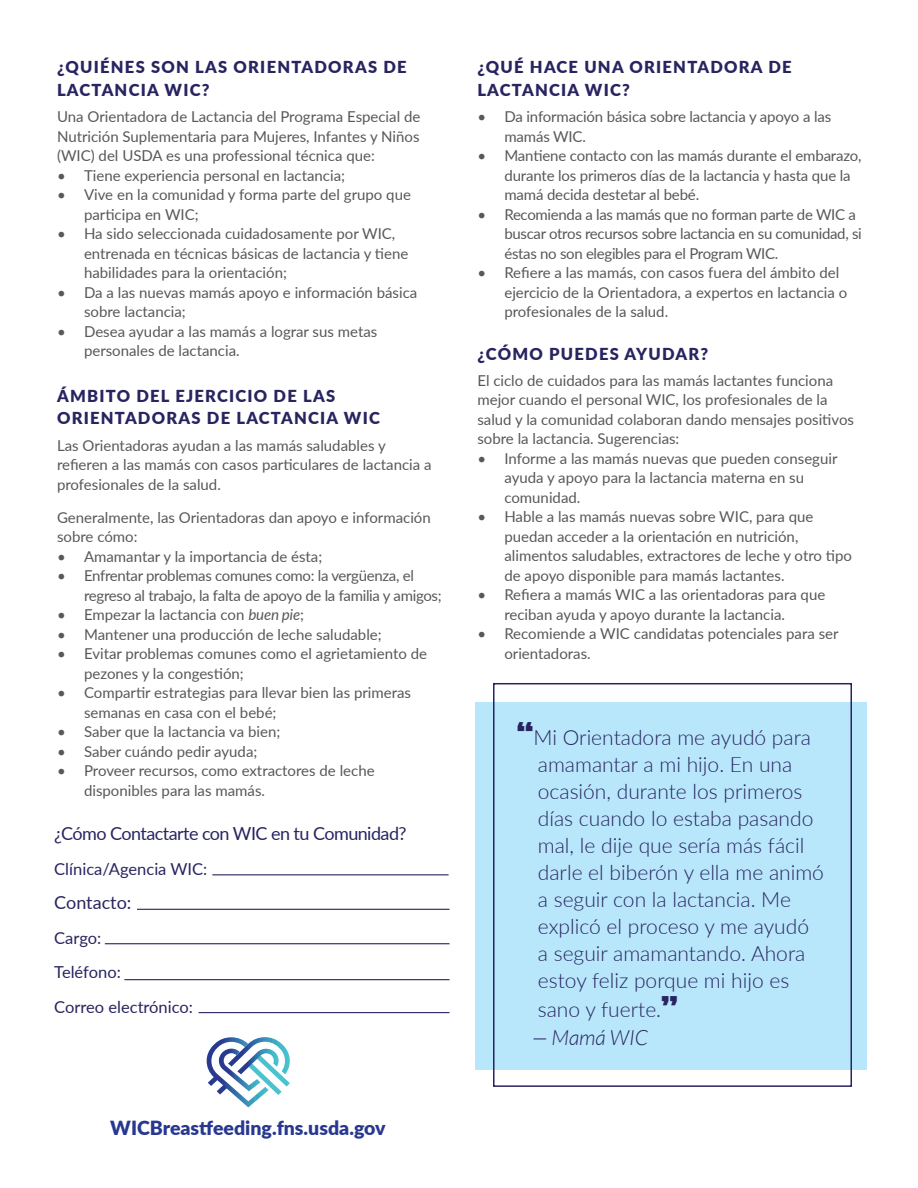
<style>
.page{position:relative;width:918px;height:1188px;background:#fff}
.page>*{position:absolute;margin:0;border:0;box-sizing:border-box;transform-origin:0 0}
.t1{font:300 21px/27.2px "Lato";color:#282460}
.t2{font:italic 300 21px "Lato";color:#282460}
.t3{font:900 19.5px "Lato";color:#283890}
.t4{font:18px "Lato";letter-spacing:-.03em;color:#282460}
.t5{font:18px "Lato";color:#282460}
.t6{font:900 16.5px/22.5px "Lato";letter-spacing:.075em;color:#282460}
.t7{font:16.5px "Lato";color:#282460}
.t8{font:15px/19.5px "Lato";color:#57585a}
.t9{font:15px/19.5px "Lato";letter-spacing:-.02em;color:#57585a}
.s1{font-style:italic}
.s2{font-family:"Anton";font-weight:400;font-size:36px}
</style>
<div class="page">
<hr style="left:212px;top:874px;width:237px;height:1px;background:#282460">
<hr style="left:137px;top:909px;width:313px;height:1px;background:#282460">
<hr style="left:105px;top:943px;width:345px;height:1px;background:#282460">
<hr style="left:124px;top:979px;width:326px;height:1px;background:#282460">
<hr style="left:199px;top:1012px;width:251px;height:1px;background:#282460">
<div style="left:476px;top:702px;width:391px;height:367px;background:#b8e6fb"></div>
<div style="left:493px;top:683px;width:359px;height:404px;border:2px solid #282460"></div>
<svg style="left:206px;top:1037px;width:84px;height:70px"></svg>
<p class="t6" style="left:57px;top:55px;width:351px">¿QUIÉNES SON LAS ORIENTADORAS DE<br>LACTANCIA WIC?</p>
<p class="t8" style="left:57px;top:106px;width:365px;text-align:justify">Una Orientadora de Lactancia del Programa Especial de Nutrición Suplementaria para Mujeres, Infantes y Niños (WIC) del USDA es una professional técnica que:</p>
<p class="t8" style="left:57px;top:165px;width:290px">• Tiene experiencia personal en lactancia;</p>
<p class="t8" style="left:84px;top:184px;width:328px;text-indent:-27px">• Vive en la comunidad y forma parte del grupo que participa en WIC;</p>
<p class="t8" style="left:84px;top:223px;width:326px;text-indent:-27px">• Ha sido seleccionada cuidadosamente por WIC, entrenada en técnicas básicas de lactancia y tiene habilidades para la orientación;</p>
<p class="t8" style="left:84px;top:282px;width:335px;text-indent:-27px">• Da a las nuevas mamás apoyo e información básica sobre lactancia;</p>
<p class="t8" style="left:84px;top:321px;width:295px;text-indent:-27px">• Desea ayudar a las mamás a lograr sus metas personales de lactancia.</p>
<p class="t6" style="left:57px;top:384px;width:324px">ÁMBITO DEL EJERCICIO DE LAS<br>ORIENTADORAS DE LACTANCIA WIC</p>
<p class="t8" style="left:57px;top:435px;width:376px">Las Orientadoras ayudan a las mamás saludables y refieren a las mamás con casos particulares de lactancia a profesionales de la salud.</p>
<p class="t8" style="left:57px;top:507px;width:375px">Generalmente, las Orientadoras dan apoyo e información sobre cómo:</p>
<p class="t8" style="left:57px;top:546px;width:267px">• Amamantar y la importancia de ésta;</p>
<p class="t9" style="left:84px;top:565px;width:359px;text-indent:-27px">• Enfrentar problemas comunes como: la vergüenza, el regreso al trabajo, la falta de apoyo de la familia y amigos;</p>
<p class="t8" style="left:57px;top:604px;width:249px">• Empezar la lactancia con <span class="s1">buen pie</span>;</p>
<p class="t8" style="left:57px;top:624px;width:326px">• Mantener una producción de leche saludable;</p>
<p class="t8" style="left:84px;top:643px;width:345px;text-indent:-27px">• Evitar problemas comunes como el agrietamiento de pezones y la congestión;</p>
<p class="t8" style="left:84px;top:682px;width:329px;text-indent:-27px">• Compartir estrategias para llevar bien las primeras semanas en casa con el bebé;</p>
<p class="t8" style="left:57px;top:721px;width:225px">• Saber que la lactancia va bien;</p>
<p class="t8" style="left:57px;top:741px;width:202px">• Saber cuándo pedir ayuda;</p>
<p class="t8" style="left:84px;top:760px;width:292px;text-indent:-27px">• Proveer recursos, como extractores de leche disponibles para las mamás.</p>
<p class="t4" style="left:54px;top:821px;width:354px">¿Cómo Contactarte con WIC en tu Comunidad?</p>
<p class="t7" style="left:54px;top:857px;width:155px">Clínica/Agencia WIC:</p>
<p class="t5" style="left:54px;top:890px;width:79px">Contacto:</p>
<p class="t7" style="left:54px;top:926px;width:48px">Cargo:</p>
<p class="t7" style="left:54px;top:961px;width:68px">Teléfono:</p>
<p class="t7" style="left:54px;top:995px;width:140px">Correo electrónico:</p>
<p class="t3" style="left:110px;top:1114px;width:277px">WICBreastfeeding.fns.usda.gov</p>
<p class="t6" style="left:477px;top:55px;width:316px">¿QUÉ HACE UNA ORIENTADORA DE<br>LACTANCIA WIC?</p>
<p class="t8" style="left:504px;top:106px;width:328px;text-indent:-27px">• Da información básica sobre lactancia y apoyo a las mamás WIC.</p>
<p class="t8" style="left:504px;top:145px;width:359px;text-indent:-27px">• Mantiene contacto con las mamás durante el embarazo, durante los primeros días de la lactancia y hasta que la mamá decida destetar al bebé.</p>
<p class="t9" style="left:504px;top:204px;width:359px;text-indent:-27px">• Recomienda a las mamás que no forman parte de WIC a buscar otros recursos sobre lactancia en su comunidad, si éstas no son elegibles para el Program WIC.</p>
<p class="t8" style="left:504px;top:262px;width:344px;text-indent:-27px">• Refiere a las mamás, con casos fuera del ámbito del ejercicio de la Orientadora, a expertos en lactancia o profesionales de la salud.</p>
<p class="t6" style="left:477px;top:342px;width:232px">¿CÓMO PUEDES AYUDAR?</p>
<p class="t8" style="left:477px;top:370px;width:378px">El ciclo de cuidados para las mamás lactantes funciona mejor cuando el personal WIC, los profesionales de la salud y la comunidad colaboran dando mensajes positivos sobre la lactancia. Sugerencias:</p>
<p class="t8" style="left:504px;top:448px;width:335px;text-indent:-27px">• Informe a las mamás nuevas que pueden conseguir ayuda y apoyo para la lactancia materna en su comunidad.</p>
<p class="t8" style="left:504px;top:507px;width:349px;text-indent:-27px">• Hable a las mamás nuevas sobre WIC, para que puedan acceder a la orientación en nutrición, alimentos saludables, extractores de leche y otro tipo de apoyo disponible para mamás lactantes.</p>
<p class="t8" style="left:504px;top:585px;width:322px;text-indent:-27px">• Refiera a mamás WIC a las orientadoras para que reciban ayuda y apoyo durante la lactancia.</p>
<p class="t8" style="left:504px;top:624px;width:336px;text-indent:-27px">• Recomiende a WIC candidatas potenciales para ser orientadoras.</p>
<p class="t1" style="left:538px;top:723px;width:288px;text-indent:-21px"><span class="s2">“</span>Mi Orientadora me ayudó para amamantar a mi hijo. En una ocasión, durante los primeros días cuando lo estaba pasando mal, le dije que sería más fácil darle el biberón y ella me animó a seguir con la lactancia. Me explicó el proceso y me ayudó a seguir amamantando. Ahora estoy feliz porque mi hijo es sano y fuerte.<span class="s2">”</span></p>
<p class="t2" style="left:532px;top:1026px;width:118px">— Mamá WIC</p>
</div>
